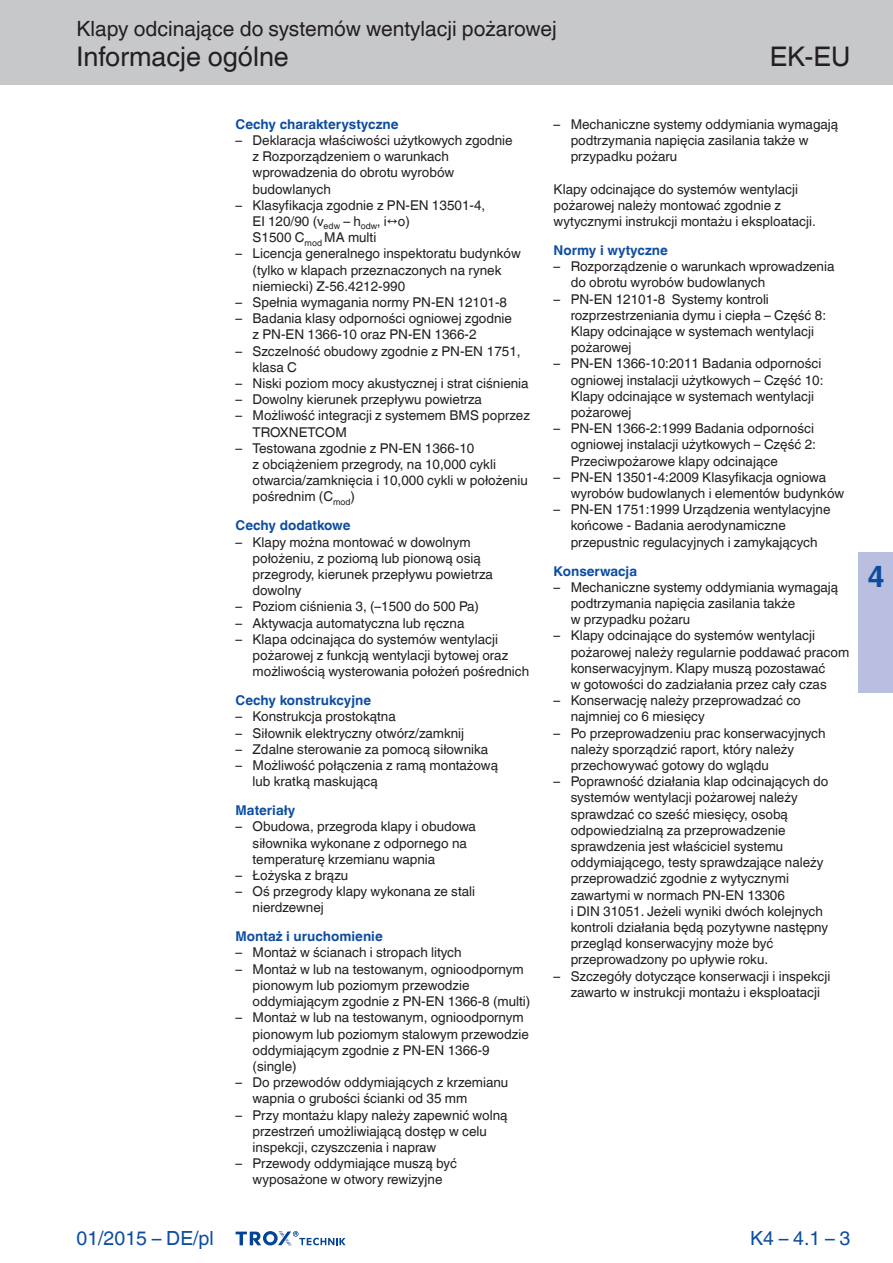
<style>
.page{position:relative;width:893px;height:1263px;background:#fff}
.page>*{position:absolute;margin:0;border:0;box-sizing:border-box;transform-origin:0 0}
.t1{font:700 30px "TROX Helvetica";color:#0d4da1}
.t2{font:27px "TROX Helvetica";color:#231f20}
.t3{font:21px "TROX Helvetica";color:#231f20}
.t4{font:19.5px "TROX Helvetica";color:#0d4da1}
.t5{font:13.5px/16.2px "TROX Helvetica";color:#231f20}
.t6{font:700 13.5px "TROX Helvetica";color:#0d4da1}
</style>
<div class="page">
<div style="left:0;top:0;width:893px;height:85px;background:#c7c8ca"></div>
<svg style="left:236px;top:1231px;width:110px;height:15px"></svg>
<div style="left:859px;top:553px;width:34px;height:140px;background:#babfe0"></div>
<h3 class="t3" style="left:77px;top:17px;width:482px">Klapy odcinające do systemów wentylacji pożarowej</h3>
<h2 class="t2" style="left:77px;top:41px;width:214px">Informacje ogólne</h2>
<h2 class="t2" style="left:770px;top:41px;width:82px">EK-EU</h2>
<p class="t6" style="left:236px;top:116px;width:164px">Cechy charakterystyczne</p>
<p class="t5" style="left:253px;top:132px;width:262px;text-indent:-17px">– Deklaracja właściwości użytkowych zgodnie z Rozporządzeniem o warunkach wprowadzenia do obrotu wyrobów budowlanych</p>
<p class="t5" style="left:253px;top:197px;width:234px;text-indent:-17px">– Klasyfikacja zgodnie z PN-EN 13501-4,<br>EI 120/90 (v<sub>edw</sub> – h<sub>odw</sub>, i↔o)<br>S1500 C<sub>mod</sub> MA multi</p>
<p class="t5" style="left:253px;top:246px;width:270px;text-indent:-17px">– Licencja generalnego inspektoratu budynków (tylko w klapach przeznaczonych na rynek niemiecki) Z-56.4212-990</p>
<p class="t5" style="left:236px;top:294px;width:273px">– Spełnia wymagania normy PN-EN 12101-8</p>
<p class="t5" style="left:253px;top:310px;width:261px;text-indent:-17px">– Badania klasy odporności ogniowej zgodnie z PN-EN 1366-10 oraz PN-EN 1366-2</p>
<p class="t5" style="left:253px;top:343px;width:270px;text-indent:-17px">– Szczelność obudowy zgodnie z PN-EN 1751, klasa C</p>
<p class="t5" style="left:236px;top:375px;width:295px">– Niski poziom mocy akustycznej i strat ciśnienia</p>
<p class="t5" style="left:236px;top:391px;width:248px">– Dowolny kierunek przepływu powietrza</p>
<p class="t5" style="left:253px;top:408px;width:279px;text-indent:-17px">– Możliwość integracji z systemem BMS poprzez<br>TROXNETCOM</p>
<p class="t5" style="left:253px;top:440px;width:277px;text-indent:-17px">– Testowana zgodnie z PN-EN 1366-10<br>z obciążeniem przegrody, na 10,000 cykli otwarcia/zamknięcia i 10,000 cykli w położeniu pośrednim (C<sub>mod</sub>)</p>
<p class="t6" style="left:236px;top:518px;width:116px">Cechy dodatkowe</p>
<p class="t5" style="left:253px;top:534px;width:242px;text-indent:-17px">– Klapy można montować w dowolnym położeniu, z poziomą lub pionową osią przegrody, kierunek przepływu powietrza dowolny</p>
<p class="t5" style="left:236px;top:599px;width:245px">– Poziom ciśnienia 3, (–1500 do 500 Pa)</p>
<p class="t5" style="left:236px;top:615px;width:230px">– Aktywacja automatyczna lub ręczna</p>
<p class="t5" style="left:253px;top:631px;width:278px;text-indent:-17px">– Klapa odcinająca do systemów wentylacji pożarowej z funkcją wentylacji bytowej oraz możliwością wysterowania położeń pośrednich</p>
<p class="t6" style="left:236px;top:693px;width:137px">Cechy konstrukcyjne</p>
<p class="t5" style="left:236px;top:708px;width:162px">– Konstrukcja prostokątna</p>
<p class="t5" style="left:236px;top:725px;width:230px">– Siłownik elektryczny otwórz/zamknij</p>
<p class="t5" style="left:236px;top:741px;width:254px">– Zdalne sterowanie za pomocą siłownika</p>
<p class="t5" style="left:253px;top:757px;width:247px;text-indent:-17px">– Możliwość połączenia z ramą montażową lub kratką maskującą</p>
<p class="t6" style="left:236px;top:802px;width:61px">Materiały</p>
<p class="t5" style="left:253px;top:818px;width:225px;text-indent:-17px">– Obudowa, przegroda klapy i obudowa siłownika wykonane z odpornego na temperaturę krzemianu wapnia</p>
<p class="t5" style="left:236px;top:867px;width:114px">– Łożyska z brązu</p>
<p class="t5" style="left:253px;top:883px;width:224px;text-indent:-17px">– Oś przegrody klapy wykonana ze stali nierdzewnej</p>
<p class="t6" style="left:236px;top:929px;width:149px">Montaż i uruchomienie</p>
<p class="t5" style="left:236px;top:945px;width:228px">– Montaż w ścianach i stropach litych</p>
<p class="t5" style="left:253px;top:961px;width:279px;text-indent:-17px">– Montaż w lub na testowanym, ognioodpornym pionowym lub poziomym przewodzie oddymiającym zgodnie z PN-EN 1366-8 (multi)</p>
<p class="t5" style="left:253px;top:1009px;width:278px;text-indent:-17px">– Montaż w lub na testowanym, ognioodpornym pionowym lub poziomym stalowym przewodzie oddymiającym zgodnie z PN-EN 1366-9 (single)</p>
<p class="t5" style="left:253px;top:1074px;width:257px;text-indent:-17px">– Do przewodów oddymiających z krzemianu wapnia o grubości ścianki od 35 mm</p>
<p class="t5" style="left:253px;top:1107px;width:256px;text-indent:-17px">– Przy montażu klapy należy zapewnić wolną przestrzeń umożliwiającą dostęp w celu inspekcji, czyszczenia i napraw</p>
<p class="t5" style="left:236px;top:1155px;width:223px;text-align:center">– Przewody oddymiające muszą być wyposażone w otwory rewizyjne</p>
<p class="t5" style="left:571px;top:116px;width:269px;text-indent:-17px">– Mechaniczne systemy oddymiania wymagają podtrzymania napięcia zasilania także w przypadku pożaru</p>
<p class="t5" style="left:554px;top:181px;width:264px">Klapy odcinające do systemów wentylacji pożarowej należy montować zgodnie z wytycznymi instrukcji montażu i eksploatacji.</p>
<p class="t6" style="left:554px;top:242px;width:116px">Normy i wytyczne</p>
<p class="t5" style="left:571px;top:258px;width:265px;text-indent:-17px">– Rozporządzenie o warunkach wprowadzenia do obrotu wyrobów budowlanych</p>
<p class="t5" style="left:571px;top:291px;width:257px;text-indent:-17px">– PN-EN 12101-8 Systemy kontroli rozprzestrzeniania dymu i ciepła – Część 8:<br>Klapy odcinające w systemach wentylacji pożarowej</p>
<p class="t5" style="left:571px;top:356px;width:254px;text-indent:-17px">– PN-EN 1366-10:2011 Badania odporności ogniowej instalacji użytkowych – Część 10:<br>Klapy odcinające w systemach wentylacji pożarowej</p>
<p class="t5" style="left:571px;top:420px;width:247px;text-indent:-17px">– PN-EN 1366-2:1999 Badania odporności ogniowej instalacji użytkowych – Część 2:<br>Przeciwpożarowe klapy odcinające</p>
<p class="t5" style="left:571px;top:469px;width:275px;text-indent:-17px">– PN-EN 13501-4:2009 Klasyfikacja ogniowa wyrobów budowlanych i elementów budynków</p>
<p class="t5" style="left:571px;top:501px;width:261px;text-indent:-17px">– PN-EN 1751:1999 Urządzenia wentylacyjne końcowe - Badania aerodynamiczne przepustnic regulacyjnych i zamykających</p>
<p class="t6" style="left:554px;top:563px;width:85px">Konserwacja</p>
<p class="t5" style="left:571px;top:579px;width:269px;text-indent:-17px">– Mechaniczne systemy oddymiania wymagają podtrzymania napięcia zasilania także<br>w przypadku pożaru</p>
<p class="t5" style="left:571px;top:627px;width:280px;text-indent:-17px">– Klapy odcinające do systemów wentylacji pożarowej należy regularnie poddawać pracom konserwacyjnym. Klapy muszą pozostawać<br>w gotowości do zadziałania przez cały czas</p>
<p class="t5" style="left:571px;top:692px;width:232px;text-indent:-17px">– Konserwację należy przeprowadzać co najmniej co 6 miesięcy</p>
<p class="t5" style="left:571px;top:725px;width:256px;text-indent:-17px">– Po przeprowadzeniu prac konserwacyjnych należy sporządzić raport, który należy przechowywać gotowy do wglądu</p>
<p class="t5" style="left:571px;top:773px;width:259px;text-indent:-17px">– Poprawność działania klap odcinających do systemów wentylacji pożarowej należy sprawdzać co sześć miesięcy, osobą odpowiedzialną za przeprowadzenie sprawdzenia jest właściciel systemu oddymiającego, testy sprawdzające należy przeprowadzić zgodnie z wytycznymi zawartymi w normach PN-EN 13306<br>i DIN 31051. Jeżeli wyniki dwóch kolejnych kontroli działania będą pozytywne następny przegląd konserwacyjny może być przeprowadzony po upływie roku.</p>
<p class="t5" style="left:554px;top:968px;width:278px;text-align:center">– Szczegóły dotyczące konserwacji i inspekcji zawarto w instrukcji montażu i eksploatacji</p>
<h3 class="t4" style="left:77px;top:1227px;width:139px">01/2015 – DE/pl</h3>
<h3 class="t4" style="left:750px;top:1227px;width:102px">K4 – 4.1 – 3</h3>
<h1 class="t1" style="left:867px;top:559px;width:19px">4</h1>
</div>
